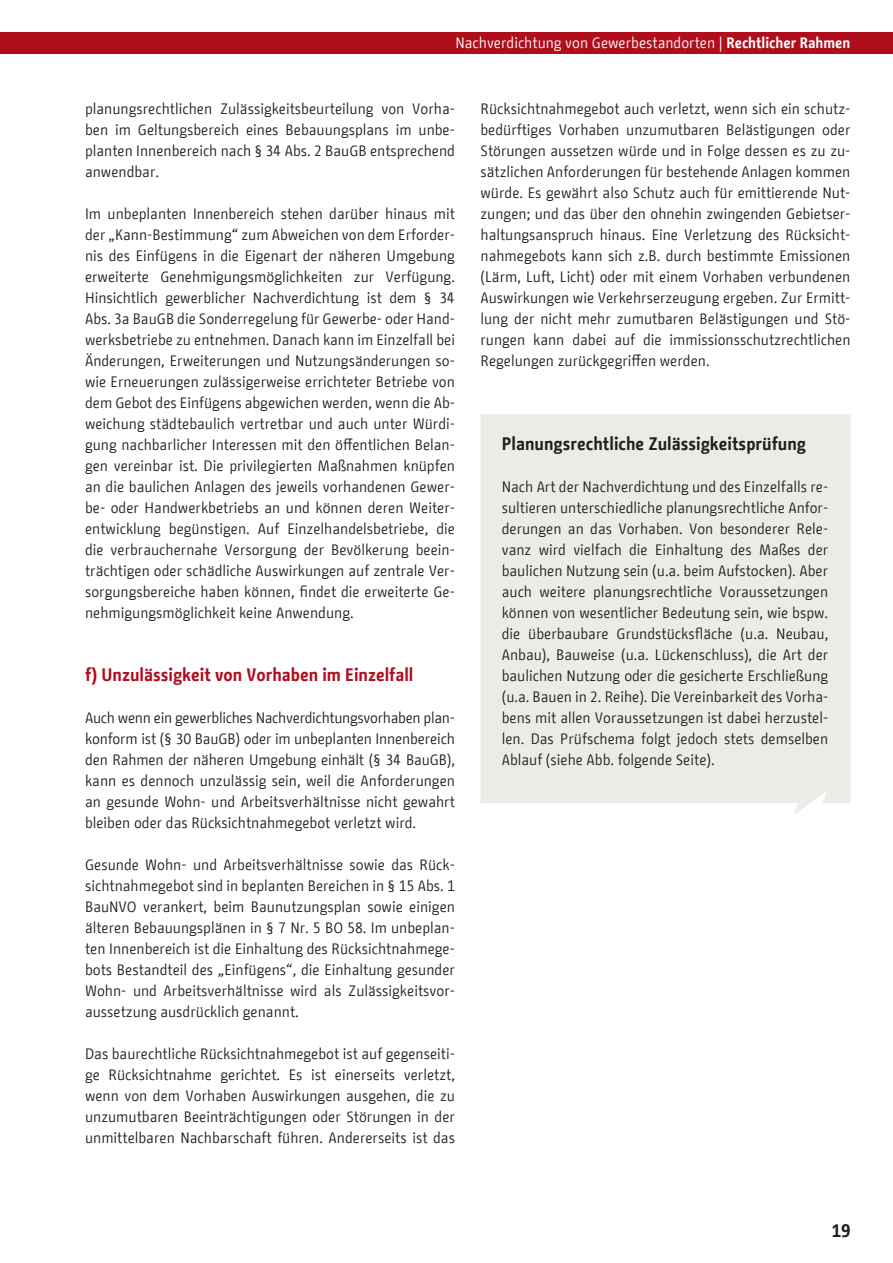
<style>
.page{position:relative;width:893px;height:1263px;background:#fff}
.page>*{position:absolute;margin:0;border:0;box-sizing:border-box;transform-origin:0 0}
.t1{font:700 18px "BMF Change";color:#231f20}
.t2{font:700 18px "BMF Change";color:#b00d1d}
.t3{font:15px/21px "BMF Change";color:#231f20;text-align:justify}
.t4{font:15px "BMF Change";color:#fff}
.s1{font-weight:700}
</style>
<div class="page">
<div style="left:0;top:33px;width:893px;height:21px;background:#b00d1d"></div>
<div style="left:480px;top:414px;width:370px;height:399px;background:#eaece8"></div>
<p class="t4" style="left:615px;top:32px;width:237px">Titel der Broschüre | <span class="s1">Ti el d s K pitels</span></p>
<p class="t4" style="left:455px;top:32px;width:397px">Nachverdichtung von Gewerbestandorten | <span class="s1">Rechtlicher Rahmen</span></p>
<p class="t3" style="left:85px;top:98px;width:371px">planungsrechtlichen Zulässigkeitsbeurteilung von Vorha&shy;ben im Geltungsbereich eines Bebauungsplans im unbe&shy;planten Innenbereich nach § 34 Abs. 2 BauGB entsprechend anwendbar.</p>
<p class="t3" style="left:85px;top:203px;width:371px">Im unbeplanten Innenbereich stehen darüber hinaus mit der „Kann-Bestimmung“ zum Abweichen von dem Erforder&shy;nis des Einfügens in die Eigenart der näheren Umgebung erweiterte Genehmigungsmöglichkeiten zur Verfügung.<br>Hinsichtlich gewerblicher Nachverdichtung ist dem § 34<br>Abs. 3a BauGB die Sonderregelung für Gewerbe- oder Hand&shy;werksbetriebe zu entnehmen. Danach kann im Einzelfall bei Änderungen, Erweiterungen und Nutzungsänderungen so&shy;wie Erneuerungen zulässigerweise errichteter Betriebe von dem Gebot des Einfügens abgewichen werden, wenn die Ab&shy;weichung städtebaulich vertretbar und auch unter Würdi&shy;gung nachbarlicher Interessen mit den öffentlichen Belan&shy;gen vereinbar ist. Die privilegierten Maßnahmen knüpfen an die baulichen Anlagen des jeweils vorhandenen Gewer&shy;be- oder Handwerkbetriebs an und können deren Weiter&shy;entwicklung begünstigen. Auf Einzelhandelsbetriebe, die die verbrauchernahe Versorgung der Bevölkerung beein&shy;trächtigen oder schädliche Auswirkungen auf zentrale Ver&shy;sorgungsbereiche haben können, findet die erweiterte Ge&shy;nehmigungsmöglichkeit keine Anwendung.</p>
<h5 class="t2" style="left:85px;top:662px;width:330px">f) Unzulässigkeit von Vorhaben im Einzelfall</h5>
<p class="t3" style="left:85px;top:707px;width:371px">Auch wenn ein gewerbliches Nachverdichtungsvorhaben plan&shy;konform ist (§ 30 BauGB) oder im unbeplanten Innenbereich den Rahmen der näheren Umgebung einhält (§ 34 BauGB), kann es dennoch unzulässig sein, weil die Anforderungen an gesunde Wohn- und Arbeitsverhältnisse nicht gewahrt bleiben oder das Rücksichtnahmegebot verletzt wird.</p>
<p class="t3" style="left:85px;top:854px;width:371px">Gesunde Wohn- und Arbeitsverhältnisse sowie das Rück&shy;sichtnahmegebot sind in beplanten Bereichen in § 15 Abs. 1<br>BauNVO verankert, beim Baunutzungsplan sowie einigen älteren Bebauungsplänen in § 7 Nr. 5 BO 58. Im unbeplan&shy;ten Innenbereich ist die Einhaltung des Rücksichtnahmege&shy;bots Bestandteil des „Einfügens“, die Einhaltung gesunder Wohn- und Arbeitsverhältnisse wird als Zulässigkeitsvor&shy;aussetzung ausdrücklich genannt.</p>
<p class="t3" style="left:85px;top:1043px;width:371px">Das baurechtliche Rücksichtnahmegebot ist auf gegenseiti&shy;ge Rücksichtnahme gerichtet. Es ist einerseits verletzt, wenn von dem Vorhaben Auswirkungen ausgehen, die zu unzumutbaren Beeinträchtigungen oder Störungen in der unmittelbaren Nachbarschaft führen. Andererseits ist das</p>
<p class="t3" style="left:480px;top:98px;width:371px">Rücksichtnahmegebot auch verletzt, wenn sich ein schutz&shy;bedürftiges Vorhaben unzumutbaren Belästigungen oder Störungen aussetzen würde und in Folge dessen es zu zu&shy;sätzlichen Anforderungen für bestehende Anlagen kommen würde. Es gewährt also Schutz auch für emittierende Nut&shy;zungen; und das über den ohnehin zwingenden Gebietser&shy;haltungsanspruch hinaus. Eine Verletzung des Rücksicht&shy;nahmegebots kann sich z.B. durch bestimmte Emissionen (Lärm, Luft, Licht) oder mit einem Vorhaben verbundenen Auswirkungen wie Verkehrserzeugung ergeben. Zur Ermitt&shy;lung der nicht mehr zumutbaren Belästigungen und Stö&shy;rungen kann dabei auf die immissionsschutzrechtlichen Regelungen zurückgegriffen werden.</p>
<h6 class="t1" style="left:502px;top:431px;width:306px">Planungsrechtliche Zulässigkeitsprüfung</h6>
<p class="t3" style="left:502px;top:476px;width:328px">Nach Art der Nachverdichtung und des Einzelfalls re&shy;sultieren unterschiedliche planungsrechtliche Anfor&shy;derungen an das Vorhaben. Von besonderer Rele&shy;vanz wird vielfach die Einhaltung des Maßes der baulichen Nutzung sein (u.a. beim Aufstocken). Aber auch weitere planungsrechtliche Voraussetzungen können von wesentlicher Bedeutung sein, wie bspw. die überbaubare Grundstücksfläche (u.a. Neubau, Anbau), Bauweise (u.a. Lückenschluss), die Art der baulichen Nutzung oder die gesicherte Erschließung (u.a. Bauen in 2. Reihe). Die Vereinbarkeit des Vorha&shy;bens mit allen Voraussetzungen ist dabei herzustel&shy;len. Das Prüfschema folgt jedoch stets demselben Ablauf (siehe Abb. folgende Seite).</p>
<p class="t1" style="left:832px;top:1218px;width:20px">19</p>
</div>
